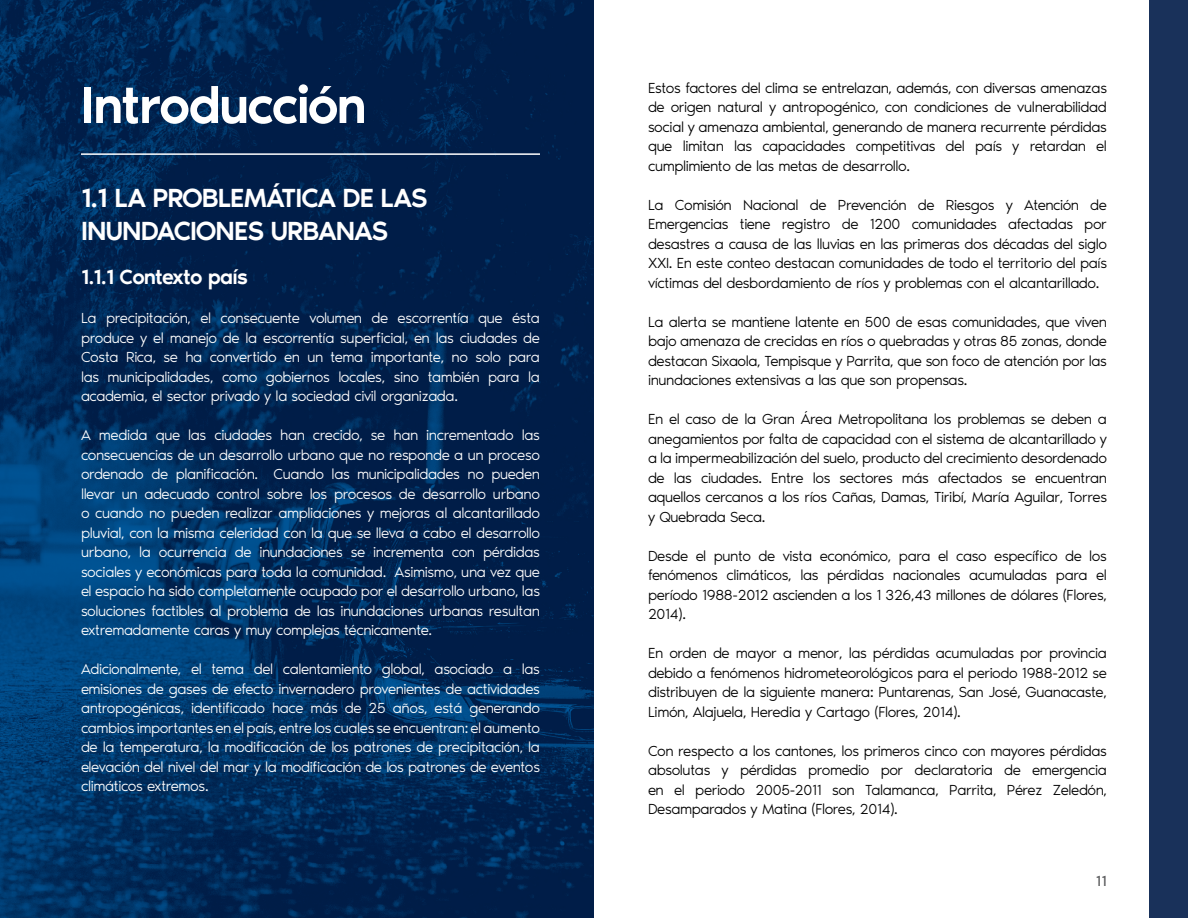
<style>
.page{position:relative;width:1188px;height:918px;background:#fff}
.page>*{position:absolute;margin:0;border:0;box-sizing:border-box;transform-origin:0 0}
.t1{font:500 52.5px "Noir Pro";letter-spacing:-.04em;color:#fff}
.t2{font:500 27px/32.4px "Noir Pro";letter-spacing:-.03em;color:#fff}
.t3{font:500 21px "Noir Pro";letter-spacing:-.04em;color:#fff}
.t4{font:300 15px/19.5px "Noir Pro";letter-spacing:-.03em;color:#000;text-align:justify}
.t5{font:300 15px/19.5px "Noir Pro";letter-spacing:-.03em;color:#fff;text-align:justify}
.t6{font:15px "Noir Pro";color:#58595b}
</style>
<div class="page">
<div style="left:1149px;top:0;width:39px;height:918px;background:#19315a"></div>
<img style="left:0;top:0;width:594px;height:918px">
<hr style="left:81px;top:153px;width:459px;height:2px;background:#fff">
<h1 class="t1" style="left:81px;top:64px;width:287px">Introducción</h1>
<h2 class="t2" style="left:81px;top:180px;width:348px">1.1 LA PROBLEMÁTICA DE LAS<br>INUNDACIONES URBANAS</h2>
<h3 class="t3" style="left:81px;top:261px;width:168px">1.1.1 Contexto país</h3>
<p class="t5" style="left:81px;top:308px;width:461px">La precipitación, el consecuente volumen de escorrentía que ésta produce y el manejo de la escorrentía superficial, en las ciudades de Costa Rica, se ha convertido en un tema importante, no solo para las municipalidades, como gobiernos locales, sino también para la academia, el sector privado y la sociedad civil organizada.</p>
<p class="t5" style="left:81px;top:425px;width:461px">A medida que las ciudades han crecido, se han incrementado las consecuencias de un desarrollo urbano que no responde a un proceso ordenado de planificación. Cuando las municipalidades no pueden llevar un adecuado control sobre los procesos de desarrollo urbano o cuando no pueden realizar ampliaciones y mejoras al alcantarillado pluvial, con la misma celeridad con la que se lleva a cabo el desarrollo urbano, la ocurrencia de inundaciones se incrementa con pérdidas sociales y económicas para toda la comunidad. Asimismo, una vez que el espacio ha sido completamente ocupado por el desarrollo urbano, las soluciones factibles al problema de las inundaciones urbanas resultan extremadamente caras y muy complejas técnicamente.</p>
<p class="t5" style="left:81px;top:659px;width:461px">Adicionalmente, el tema del calentamiento global, asociado a las emisiones de gases de efecto invernadero provenientes de actividades antropogénicas, identificado hace más de 25 años, está generando cambios importantes en el país, entre los cuales se encuentran: el aumento de la temperatura, la modificación de los patrones de precipitación, la elevación del nivel del mar y la modificación de los patrones de eventos climáticos extremos.</p>
<p class="t4" style="left:648px;top:77px;width:461px">Estos factores del clima se entrelazan, además, con diversas amenazas de origen natural y antropogénico, con condiciones de vulnerabilidad social y amenaza ambiental, generando de manera recurrente pérdidas que limitan las capacidades competitivas del país y retardan el cumplimiento de las metas de desarrollo.</p>
<p class="t4" style="left:648px;top:194px;width:461px">La Comisión Nacional de Prevención de Riesgos y Atención de Emergencias tiene registro de 1200 comunidades afectadas por desastres a causa de las lluvias en las primeras dos décadas del siglo XXI. En este conteo destacan comunidades de todo el territorio del país víctimas del desbordamiento de ríos y problemas con el alcantarillado.</p>
<p class="t4" style="left:648px;top:311px;width:460px">La alerta se mantiene latente en 500 de esas comunidades, que viven bajo amenaza de crecidas en ríos o quebradas y otras 85 zonas, donde destacan Sixaola, Tempisque y Parrita, que son foco de atención por las inundaciones extensivas a las que son propensas.</p>
<p class="t4" style="left:648px;top:409px;width:461px">En el caso de la Gran Área Metropolitana los problemas se deben a anegamientos por falta de capacidad con el sistema de alcantarillado y a la impermeabilización del suelo, producto del crecimiento desordenado de las ciudades. Entre los sectores más afectados se encuentran aquellos cercanos a los ríos Cañas, Damas, Tiribí, María Aguilar, Torres y Quebrada Seca.</p>
<p class="t4" style="left:648px;top:545px;width:461px">Desde el punto de vista económico, para el caso específico de los fenómenos climáticos, las pérdidas nacionales acumuladas para el período 1988-2012 ascienden a los 1 326,43 millones de dólares (Flores, 2014).</p>
<p class="t4" style="left:648px;top:643px;width:461px">En orden de mayor a menor, las pérdidas acumuladas por provincia debido a fenómenos hidrometeorológicos para el periodo 1988-2012 se distribuyen de la siguiente manera: Puntarenas, San José, Guanacaste, Limón, Alajuela, Heredia y Cartago (Flores, 2014).</p>
<p class="t4" style="left:648px;top:740px;width:461px">Con respecto a los cantones, los primeros cinco con mayores pérdidas absolutas y pérdidas promedio por declaratoria de emergencia en el periodo 2005-2011 son Talamanca, Parrita, Pérez Zeledón, Desamparados y Matina (Flores, 2014).</p>
<p class="t6" style="left:1096px;top:870px;width:13px">11</p>
</div>
